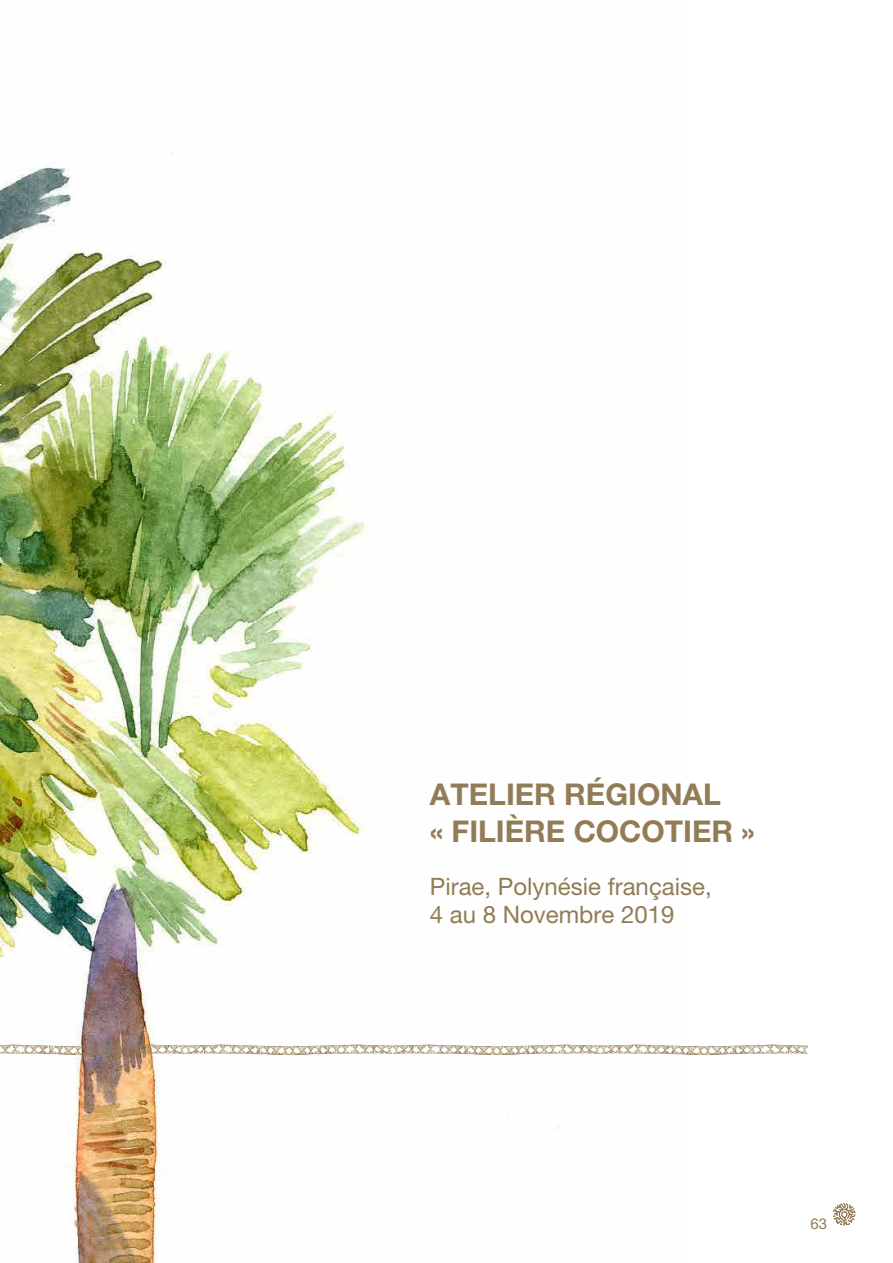
<style>
.page{position:relative;width:893px;height:1263px;background:#fff}
.page>*{position:absolute;margin:0;border:0;box-sizing:border-box;transform-origin:0 0}
.t1{font:700 30px/36px "Helvetica Neue LT Pro";color:#917c55}
.t2{font:24px/28.8px "Helvetica Neue LT Pro";color:#917c55}
.t3{font:15px "Helvetica Neue LT Pro";color:#917c55}
</style>
<div class="page">
<svg style="left:833px;top:1203px;width:22px;height:22px"></svg>
<img style="left:0;top:167px;width:497px;height:1096px">
<svg style="left:0;top:1044px;width:808px;height:11px"></svg>
<p class="t1" style="left:430px;top:776px;width:326px">ATELIER RÉGIONAL<br>« FILIÈRE COCOTIER »</p>
<p class="t2" style="left:430px;top:871px;width:283px">Pirae, Polynésie française,<br>4 au 8 Novembre 2019</p>
<p class="t3" style="left:810px;top:1214px;width:18px">63</p>
</div>
